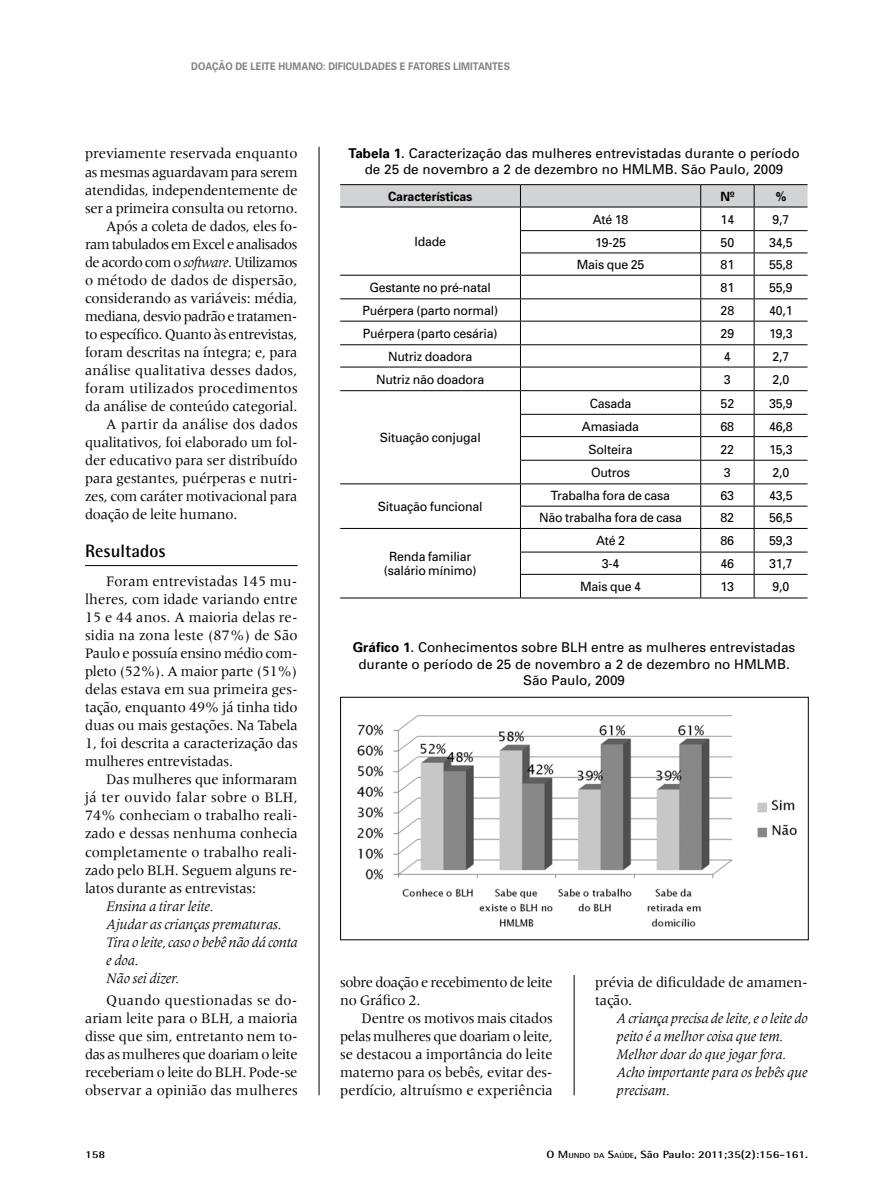
<style>
.page{position:relative;width:893px;height:1191px;background:#fff}
.page>*{position:absolute;margin:0;border:0;box-sizing:border-box;transform-origin:0 0}
.t1{font:700 18px "Rotis Semi Sans";color:#000}
.t2{font:15px/18px "Meridien";letter-spacing:-.015em;color:#000;text-align:justify}
.t3{font:italic 15px/18px "Meridien";letter-spacing:-.015em;color:#000}
.t4{font:15px "Meridien";letter-spacing:-.035em;color:#000}
.t5{font:15px "Meridien";letter-spacing:.02em;color:#000}
.t6{font:15px "Meridien";letter-spacing:-.04em;color:#000}
.t7{font:15px "Meridien";letter-spacing:.015em;color:#000}
.t8{font:15px "Meridien";letter-spacing:.01em;color:#000}
.t9{font:13.5px/16.2px "Univers";color:#000;text-align:center}
.t10{font:12.75px/14.2px "Univers";letter-spacing:-.015em;color:#000;text-align:center}
.t11{font:700 12.75px "Univers";color:#000}
.t12{font:700 10.5px "Univers";color:#808285;scale:.9 1}
.t13{font:700 10.5px "Rotis Semi Sans";color:#000;scale:1.2 1}
.t14{font:700 10.5px "Rotis Semi Sans";color:#000;scale:1.2 1}
.s1{font-style:italic}
.s2{font-weight:700}
.s3{font-style:inherit}
.s4{font-size:7.35px}
</style>
<div class="page">
<hr style="left:319px;top:147px;width:1px;height:948px;background:#000">
<hr style="left:574px;top:147px;width:1px;height:948px;background:#000">
<hr style="left:85px;top:565px;width:213px;height:1px;background:#000">
<hr style="left:520px;top:597px;width:181px;height:1px;background:#000">
<hr style="left:701px;top:597px;width:53px;height:1px;background:#000">
<hr style="left:754px;top:597px;width:53px;height:1px;background:#000">
<hr style="left:340px;top:184px;width:180px;height:1px;background:#000">
<hr style="left:520px;top:184px;width:181px;height:1px;background:#000">
<hr style="left:701px;top:184px;width:53px;height:1px;background:#000">
<hr style="left:754px;top:184px;width:53px;height:1px;background:#000">
<svg style="left:340px;top:185px;width:467px;height:412px"></svg>
<hr style="left:340px;top:597px;width:180px;height:1px;background:#000">
<img style="left:357px;top:707px;width:440px;height:226px">
<div style="left:340px;top:697px;width:469px;height:243px;border:1px solid #000"></div>
<p class="t12" style="left:191px;top:60px;width:356px">DOAÇÃO DE LEITE HUMANO: DIFICULDADES E FATORES LIMITANTES</p>
<p class="t2" style="left:85px;top:145px;width:214px">previamente reservada enquanto</p>
<p class="t2" style="left:85px;top:163px;width:214px">as mesmas aguardavam para serem</p>
<p class="t2" style="left:85px;top:181px;width:214px">atendidas, independentemente de</p>
<p class="t2" style="left:85px;top:199px;width:214px">ser a primeira consulta ou retorno.</p>
<p class="t2" style="left:106px;top:217px;width:193px">Após a coleta de dados, eles fo-</p>
<p class="t6" style="left:85px;top:236px;width:214px">ram tabulados em Excel e analisados</p>
<p class="t4" style="left:85px;top:254px;width:214px">de acordo com o <span class="s1">software</span>. Utilizamos</p>
<p class="t8" style="left:85px;top:272px;width:214px">o método de dados de dispersão,</p>
<p class="t2" style="left:85px;top:289px;width:214px">considerando as variáveis: média,</p>
<p class="t4" style="left:85px;top:308px;width:214px">mediana, desvio padrão e tratamen-</p>
<p class="t2" style="left:85px;top:325px;width:214px">to específico. Quanto às entrevistas,</p>
<p class="t2" style="left:85px;top:343px;width:214px">foram descritas na íntegra; e, para</p>
<p class="t7" style="left:85px;top:362px;width:214px">análise qualitativa desses dados,</p>
<p class="t5" style="left:85px;top:380px;width:214px">foram utilizados procedimentos</p>
<p class="t2" style="left:85px;top:397px;width:214px">da análise de conteúdo categorial.</p>
<p class="t5" style="left:106px;top:416px;width:193px">A partir da análise dos dados</p>
<p class="t2" style="left:85px;top:433px;width:214px">qualitativos, foi elaborado um fol-</p>
<p class="t2" style="left:85px;top:451px;width:214px">der educativo para ser distribuído</p>
<p class="t2" style="left:85px;top:469px;width:214px">para gestantes, puérperas e nutri-</p>
<p class="t2" style="left:85px;top:487px;width:214px">zes, com caráter motivacional para</p>
<p class="t2" style="left:85px;top:505px;width:154px">doação de leite humano.</p>
<p class="t1" style="left:85px;top:540px;width:82px">Resultados</p>
<p class="t2" style="left:85px;top:572px;width:214px;text-indent:21px">Foram entrevistadas 145 mu&shy;lheres, com idade variando entre 15 e 44 anos. A maioria delas re&shy;sidia na zona leste (87%) de São Paulo e possuía ensino médio com&shy;pleto (52%). A maior parte (51%) delas estava em sua primeira ges&shy;tação, enquanto 49% já tinha tido duas ou mais gestações. Na Tabela 1, foi descrita a caracterização das mulheres entrevistadas.</p>
<p class="t2" style="left:85px;top:770px;width:214px;text-indent:21px">Das mulheres que informaram já ter ouvido falar sobre o BLH, 74% conheciam o trabalho reali&shy;zado e dessas nenhuma conhecia completamente o trabalho reali&shy;zado pelo BLH. Seguem alguns re&shy;latos durante as entrevistas:</p>
<p class="t3" style="left:106px;top:897px;width:193px">Ensina a tirar leite.<br>Ajudar as crianças prematuras.<br>Tira o leite, caso o bebê não dá conta e doa.<br>Não sei dizer.</p>
<p class="t2" style="left:85px;top:991px;width:214px;text-indent:21px">Quando questionadas se do&shy;ariam leite para o BLH, a maioria disse que sim, entretanto nem to&shy;das as mulheres que doariam o leite receberiam o leite do BLH. Pode-se observar a opinião das mulheres</p>
<p class="t9" style="left:348px;top:145px;width:453px"><span class="s2">TABELA 1</span>. Caracterização das mulheres entrevistadas durante o período de 25 de novembro a 2 de dezembro no HMLMB. São Paulo, 2009</p>
<p class="t11" style="left:388px;top:188px;width:86px">CARACTERÍSTICAS</p>
<p class="t11" style="left:720px;top:188px;width:15px">Nº</p>
<p class="t11" style="left:775px;top:188px;width:12px">%</p>
<p class="t10" style="left:414px;top:234px;width:33px">Idade</p>
<p class="t10" style="left:593px;top:212px;width:37px">Até 18</p>
<p class="t10" style="left:721px;top:212px;width:15px">14</p>
<p class="t10" style="left:772px;top:212px;width:18px">9,7</p>
<p class="t10" style="left:595px;top:235px;width:32px">19-25</p>
<p class="t10" style="left:721px;top:235px;width:15px">50</p>
<p class="t10" style="left:769px;top:235px;width:25px">34,5</p>
<p class="t10" style="left:577px;top:257px;width:69px">Mais que 25</p>
<p class="t10" style="left:721px;top:257px;width:15px">81</p>
<p class="t10" style="left:769px;top:257px;width:25px">55,8</p>
<p class="t10" style="left:369px;top:280px;width:123px">Gestante no pré-natal</p>
<p class="t10" style="left:721px;top:280px;width:15px">81</p>
<p class="t10" style="left:769px;top:280px;width:25px">55,9</p>
<p class="t10" style="left:362px;top:303px;width:137px">Puérpera (parto normal)</p>
<p class="t10" style="left:721px;top:303px;width:15px">28</p>
<p class="t10" style="left:769px;top:303px;width:25px">40,1</p>
<p class="t10" style="left:363px;top:326px;width:136px">Puérpera (parto cesária)</p>
<p class="t10" style="left:721px;top:326px;width:15px">29</p>
<p class="t10" style="left:769px;top:326px;width:25px">19,3</p>
<p class="t10" style="left:388px;top:349px;width:86px">Nutriz doadora</p>
<p class="t10" style="left:724px;top:349px;width:8px">4</p>
<p class="t10" style="left:772px;top:349px;width:18px">2,7</p>
<p class="t10" style="left:376px;top:372px;width:110px">Nutriz não doadora</p>
<p class="t10" style="left:724px;top:372px;width:8px">3</p>
<p class="t10" style="left:772px;top:372px;width:18px">2,0</p>
<p class="t10" style="left:380px;top:430px;width:102px">Situação conjugal</p>
<p class="t10" style="left:378px;top:499px;width:106px">Situação funcional</p>
<p class="t10" style="left:384px;top:549px;width:94px">Renda familiar (salário mínimo)</p>
<p class="t10" style="left:590px;top:396px;width:43px">Casada</p>
<p class="t10" style="left:721px;top:396px;width:15px">52</p>
<p class="t10" style="left:769px;top:396px;width:25px">35,9</p>
<p class="t10" style="left:582px;top:419px;width:59px">Amasiada</p>
<p class="t10" style="left:721px;top:419px;width:15px">68</p>
<p class="t10" style="left:769px;top:419px;width:25px">46,8</p>
<p class="t10" style="left:588px;top:442px;width:46px">Solteira</p>
<p class="t10" style="left:721px;top:442px;width:15px">22</p>
<p class="t10" style="left:769px;top:442px;width:25px">15,3</p>
<p class="t10" style="left:591px;top:465px;width:40px">Outros</p>
<p class="t10" style="left:724px;top:465px;width:8px">3</p>
<p class="t10" style="left:772px;top:465px;width:18px">2,0</p>
<p class="t10" style="left:551px;top:488px;width:121px">Trabalha fora de casa</p>
<p class="t10" style="left:721px;top:488px;width:15px">63</p>
<p class="t10" style="left:769px;top:488px;width:25px">43,5</p>
<p class="t10" style="left:539px;top:510px;width:144px">Não trabalha fora de casa</p>
<p class="t10" style="left:721px;top:510px;width:15px">82</p>
<p class="t10" style="left:769px;top:510px;width:25px">56,5</p>
<p class="t10" style="left:596px;top:533px;width:30px">Até 2</p>
<p class="t10" style="left:721px;top:533px;width:15px">86</p>
<p class="t10" style="left:769px;top:533px;width:25px">59,3</p>
<p class="t10" style="left:602px;top:556px;width:19px">3-4</p>
<p class="t10" style="left:721px;top:556px;width:15px">46</p>
<p class="t10" style="left:769px;top:556px;width:25px">31,7</p>
<p class="t10" style="left:580px;top:579px;width:62px">Mais que 4</p>
<p class="t10" style="left:721px;top:579px;width:15px">13</p>
<p class="t10" style="left:772px;top:579px;width:18px">9,0</p>
<p class="t9" style="left:353px;top:639px;width:444px"><span class="s2">GRÁFICO 1</span>. Conhecimentos sobre BLH entre as mulheres entrevistadas durante o período de 25 de novembro a 2 de dezembro no HMLMB.<br>São Paulo, 2009</p>
<p class="t2" style="left:340px;top:973px;width:214px">sobre doação e recebimento de leite no Gráfico 2.</p>
<p class="t2" style="left:340px;top:1009px;width:214px;text-indent:21px">Dentre os motivos mais citados pelas mulheres que doariam o leite, se destacou a importância do leite materno para os bebês, evitar des&shy;perdício, altruísmo e experiência</p>
<p class="t2" style="left:595px;top:973px;width:214px">prévia de dificuldade de amamen&shy;tação.</p>
<p class="t3" style="left:616px;top:1009px;width:193px">A criança precisa de leite, e o leite do peito é a melhor coisa que tem.<br>Melhor doar do que jogar fora.<br>Acho importante para os bebês que precisam.</p>
<p class="t14" style="left:85px;top:1147px;width:18px">158</p>
<p class="t13" style="left:546px;top:1147px;width:219px"><span class="s3">O M</span><span class="s4">UNDO DA</span> <span class="s3">S</span><span class="s4">AÚDE</span><span class="s3">,</span> São Paulo: 2011;35(2):156-161.</p>
</div>
